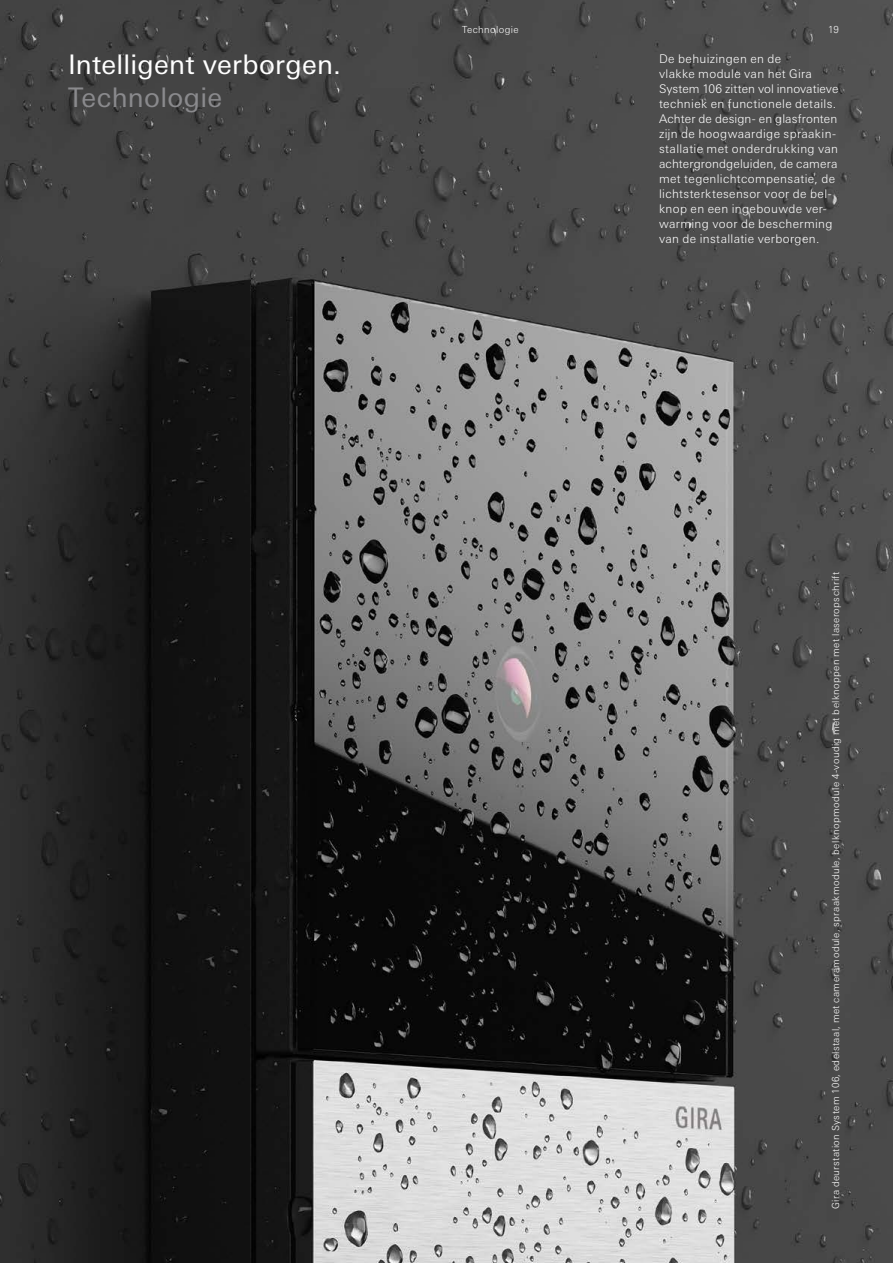
<style>
.page{position:relative;width:893px;height:1263px;background:#fff}
.page>*{position:absolute;margin:0;border:0;box-sizing:border-box;transform-origin:0 0}
.t1{font:27px "Univers Next W1 G";letter-spacing:.01em;color:#fff}
.t2{font:27px "Univers Next W1 G";letter-spacing:.01em;color:#8a8a8d}
.t3{font:300 12px/15px "Univers Next W1 G";letter-spacing:.025em;color:#fff}
.t4{font:300 9.75px "Univers Next W1 G";letter-spacing:.04em;color:#fff}
</style>
<div class="page">
<img style="left:0;top:0;width:893px;height:1263px">
<h1 class="t1" style="left:68px;top:49px;width:275px">Intelligent verborgen.</h1>
<h1 class="t2" style="left:68px;top:81px;width:156px">Technologie</h1>
<p class="t4" style="left:462px;top:23px;width:58px">Technologie</p>
<p class="t4" style="left:828px;top:23px;width:12px">19</p>
<p class="t3" style="left:659px;top:51px;width:181px">De behuizingen en de<br>vlakke module van het Gira<br>System 106 zitten vol innovatieve techniek en functionele details.<br>Achter de design- en glasfronten zijn de hoogwaardige spraakin&shy;stallatie met onderdrukking van achtergrondgeluiden, de camera met tegenlichtcompensatie, de lichtsterktesensor voor de bel&shy;knop en een ingebouwde ver&shy;warming voor de bescherming van de installatie verborgen.</p>
<p class="t4" style="left:830px;top:1209px;width:639px;rotate:-90deg">Gira deurstation System 106, edelstaal, met cameramodule, spraakmodule, belknopmodule 4-voudig met belknoppen met laseropschrift</p>
</div>
